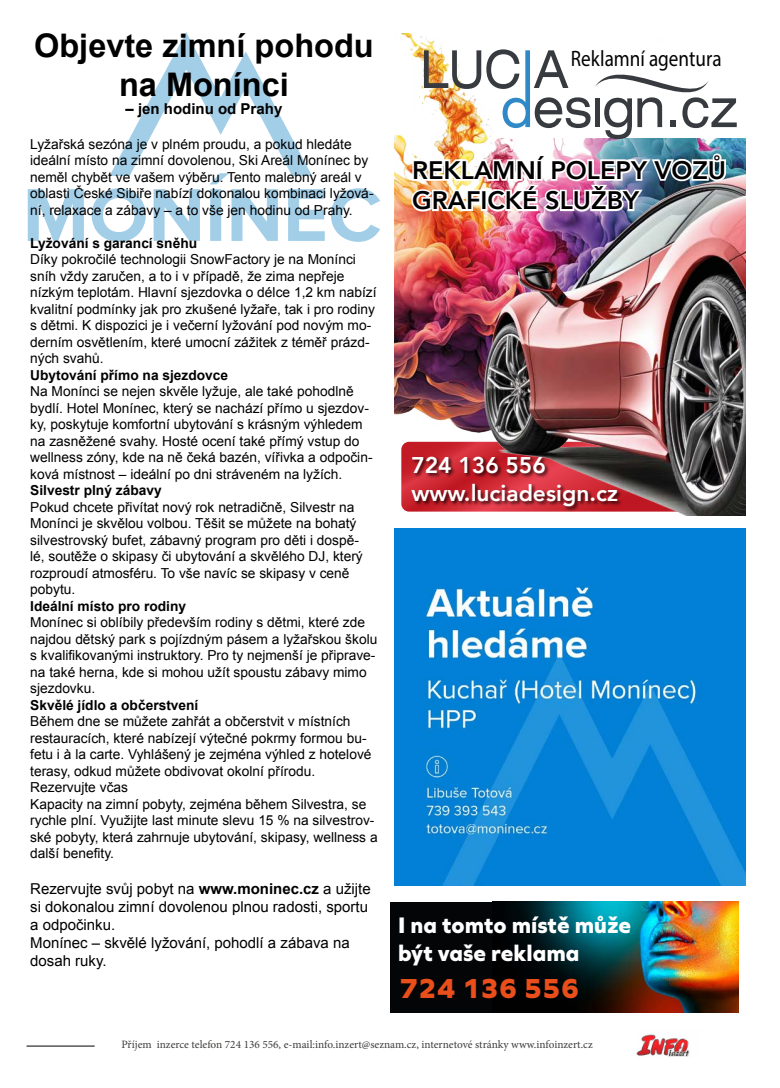
<style>
.page{position:relative;width:780px;height:1088px;background:#fff}
.page>*{position:absolute;margin:0;border:0;box-sizing:border-box;transform-origin:0 0}
.t1{font:700 32.5px/39px "Arial";color:#000;text-align:center}
.t2{font:800 28.62px "Graphie";color:#e94e1b}
.t3{font:800 25.25px/30.4px "Avenir";color:#000}
.t4{font:800 23.38px/28px "Graphie";color:#fff}
.t5{font:800 22.75px/27.2px "Avenir";color:#fff}
.t6{font:200 expanded 22.38px "Helvetica Neue LT Pro";color:#020203;scale:.86 1}
.t7{font:15px/18px "Arial";color:#000}
.t8{font:700 15px "Arial";color:#000}
.t9{font:13.75px/16.5px "Arial";color:#000}
.t10{font:700 13.75px "Arial";color:#000}
.t11{font:11.25px "Minion Pro";color:#3c3c3b}
.s1{font-weight:700}
</style>
<div class="page">
<hr style="left:26px;top:1046px;width:69px;height:1px;background:#000">
<img style="left:636px;top:1034px;width:54px;height:23px">
<svg style="left:28px;top:189px;width:56px;height:52px"></svg>
<svg style="left:92px;top:32px;width:233px;height:210px"></svg>
<svg style="left:331px;top:188px;width:49px;height:54px"></svg>
<img style="left:394px;top:33px;width:351px;height:482px">
<img style="left:409px;top:452px;width:215px;height:63px">
<div style="left:493px;top:42px;width:252px;height:96px;background:#fff"></div>
<img style="left:409px;top:49px;width:327px;height:165px">
<img style="left:394px;top:529px;width:351px;height:357px">
<div style="left:390px;top:902px;width:120px;height:110px;background:#040507"></div>
<img style="left:510px;top:902px;width:228px;height:110px">
<h1 class="t1" style="left:34px;top:27px;width:341px">Objevte zimní pohodu na Monínci</h1>
<p class="t8" style="left:125px;top:99px;width:158px">– jen hodinu od Prahy</p>
<p class="t9" style="left:30px;top:136px;width:345px">Lyžařská sezóna je v plném proudu, a pokud hledáte ideální místo na zimní dovolenou, Ski Areál Monínec by neměl chybět ve vašem výběru. Tento malebný areál v oblasti České Sibiře nabízí dokonalou kombinaci lyžová&shy;ní, relaxace a zábavy – a to vše jen hodinu od Prahy.</p>
<p class="t10" style="left:30px;top:234px;width:168px">Lyžování s garancí sněhu</p>
<p class="t9" style="left:30px;top:251px;width:348px">Díky pokročilé technologii SnowFactory je na Monínci sníh vždy zaručen, a to i v případě, že zima nepřeje nízkým teplotám. Hlavní sjezdovka o délce 1,2 km nabízí kvalitní podmínky jak pro zkušené lyžaře, tak i pro rodiny s dětmi. K dispozici je i večerní lyžování pod novým mo&shy;derním osvětlením, které umocní zážitek z téměř prázd&shy;ných svahů.</p>
<p class="t10" style="left:30px;top:366px;width:199px">Ubytování přímo na sjezdovce</p>
<p class="t9" style="left:30px;top:383px;width:344px">Na Monínci se nejen skvěle lyžuje, ale také pohodlně bydlí. Hotel Monínec, který se nachází přímo u sjezdov&shy;ky, poskytuje komfortní ubytování s krásným výhledem na zasněžené svahy. Hosté ocení také přímý vstup do wellness zóny, kde na ně čeká bazén, vířivka a odpočin&shy;ková místnost – ideální po dni stráveném na lyžích.</p>
<p class="t10" style="left:30px;top:481px;width:133px">Silvestr plný zábavy</p>
<p class="t9" style="left:30px;top:499px;width:334px">Pokud chcete přivítat nový rok netradičně, Silvestr na Monínci je skvělou volbou. Těšit se můžete na bohatý silvestrovský bufet, zábavný program pro děti i dospě&shy;lé, soutěže o skipasy či ubytování a skvělého DJ, který rozproudí atmosféru. To vše navíc se skipasy v ceně pobytu.</p>
<p class="t10" style="left:30px;top:597px;width:157px">Ideální místo pro rodiny</p>
<p class="t9" style="left:30px;top:614px;width:348px">Monínec si oblíbily především rodiny s dětmi, které zde najdou dětský park s pojízdným pásem a lyžařskou školu s kvalifikovanými instruktory. Pro ty nejmenší je připrave&shy;na také herna, kde si mohou užít spoustu zábavy mimo sjezdovku.</p>
<p class="t10" style="left:30px;top:696px;width:170px">Skvělé jídlo a občerstvení</p>
<p class="t9" style="left:30px;top:713px;width:349px">Během dne se můžete zahřát a občerstvit v místních restauracích, které nabízejí výtečné pokrmy formou bu&shy;fetu i à la carte. Vyhlášený je zejména výhled z hotelové terasy, odkud můžete obdivovat okolní přírodu.<br>Rezervujte včas<br>Kapacity na zimní pobyty, zejména během Silvestra, se rychle plní. Využijte last minute slevu 15 % na silvestrov&shy;ské pobyty, která zahrnuje ubytování, skipasy, wellness a další benefity.</p>
<p class="t7" style="left:30px;top:880px;width:342px">Rezervujte svůj pobyt na <span class="s1">www.moninec.cz</span> a užijte si dokonalou zimní dovolenou plnou radosti, sportu a odpočinku.<br>Monínec – skvělé lyžování, pohodlí a zábava na dosah ruky.</p>
<h3 class="t6" style="left:571px;top:45px;width:177px">Reklamní agentura</h3>
<h3 class="t3" style="left:412px;top:155px;width:315px">REKLAMNÍ POLEPY VOZŮ<br>GRAFICKÉ SLUŽBY</h3>
<h3 class="t5" style="left:411px;top:452px;width:208px">724 136 556 www.luciadesign.cz</h3>
<h3 class="t4" style="left:398px;top:911px;width:234px">I na tomto místě může být vaše reklama</h3>
<h2 class="t2" style="left:399px;top:971px;width:181px">724 136 556</h2>
<p class="t11" style="left:121px;top:1037px;width:473px">Příjem inzerce telefon 724 136 556, e-mail:info.inzert@seznam.cz, internetové stránky www.infoinzert.cz</p>
</div>
